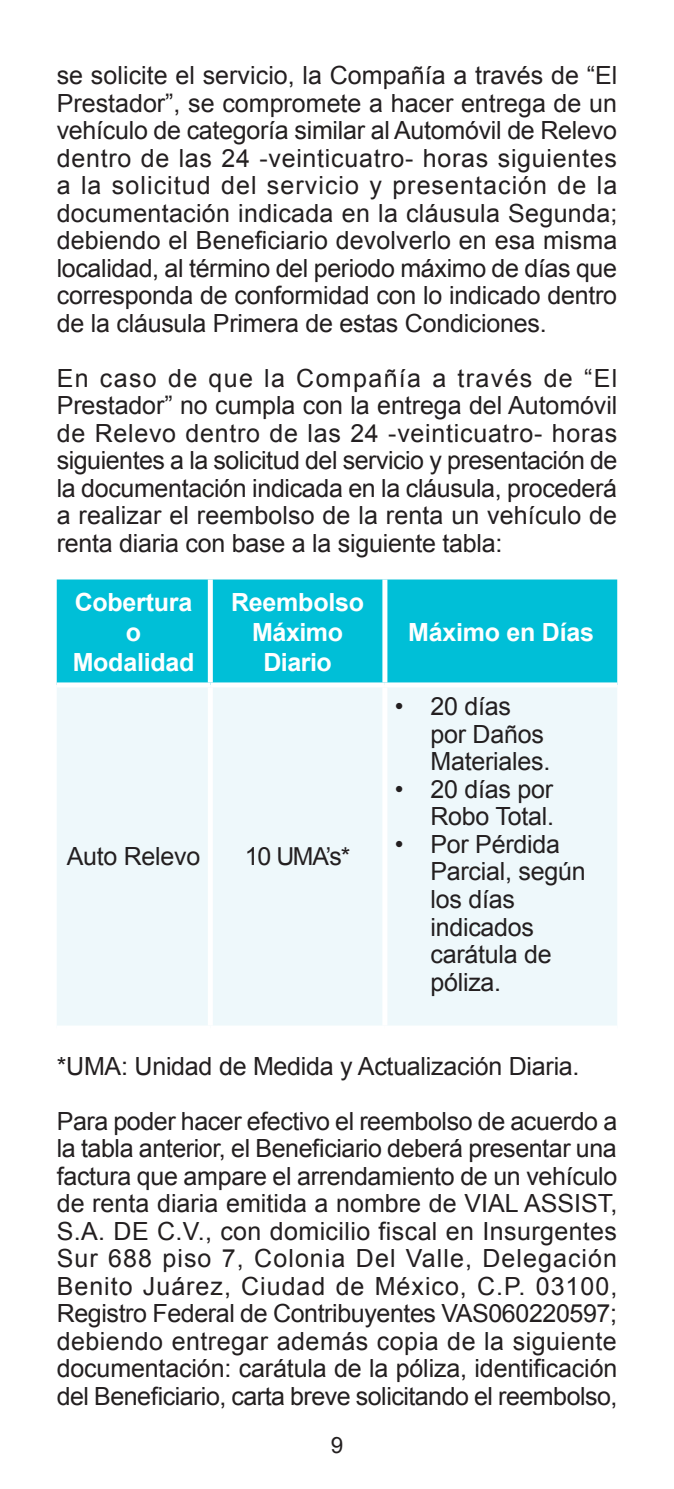
<style>
.page{position:relative;width:674px;height:1489px;background:#fff}
.page>*{position:absolute;margin:0;border:0;box-sizing:border-box;transform-origin:0 0}
.H_J_Corrido{font:25px/27.5px "Arial";letter-spacing:-.01em;color:#231f20;text-align:justify}
.Inciso_tabulado_0_5{font:25px/27.5px "Arial";letter-spacing:-.01em;color:#231f20}
.TEXTO_PARRAFO_ALINEA{font:700 25px/30px "Arial";letter-spacing:-.01em;color:#fff;text-align:center}
.TEXTO_PARRAFO_ALINEA-2{font:25px "Arial";letter-spacing:-.01em;color:#231f20}
.TEXTO_PARRAFO_ALINEA-3{font:24.75px "Arial";color:#231f20}
.t1{font:22.5px "Arial";color:#231f20}
.s1{font-size:25px}
</style>
<div class="page">
<div style="left:57px;top:579px;width:560px;height:103px;background:#00bfd7"></div>
<div style="left:57px;top:688px;width:560px;height:337px;background:#eef8fb"></div>
<div style="left:208px;top:579px;width:5px;height:103px;background:#fff"></div>
<div style="left:382px;top:579px;width:5px;height:103px;background:#fff"></div>
<div style="left:208px;top:687px;width:5px;height:338px;background:#fff"></div>
<div style="left:382px;top:687px;width:5px;height:338px;background:#fff"></div>
<p class="H_J_Corrido" style="left:57px;top:62px;width:562px">se solicite el servicio, la Compañía a través de “El Prestador”, se compromete a hacer entrega de un vehículo de categoría similar al Automóvil de Relevo dentro de las 24 -veinticuatro- horas siguientes a la solicitud del servicio y presentación de la documentación indicada en la cláusula Segunda; debiendo el Beneficiario devolverlo en esa misma localidad, al término del periodo máximo de días que corresponda de conformidad con lo indicado dentro de la cláusula Primera de estas Condiciones.</p>
<p class="H_J_Corrido" style="left:57px;top:364px;width:562px">En caso de que la Compañía a través de “El Prestador” no cumpla con la entrega del Automóvil de Relevo dentro de las 24 -veinticuatro- horas siguientes a la solicitud del servicio y presentación de la documentación indicada en la cláusula, procederá a realizar el reembolso de la renta un vehículo de renta diaria con base a la siguiente tabla:</p>
<p class="TEXTO_PARRAFO_ALINEA" style="left:73px;top:588px;width:123px">Cobertura o<br>Modalidad</p>
<p class="TEXTO_PARRAFO_ALINEA" style="left:231px;top:588px;width:134px">Reembolso<br>Máximo<br>Diario</p>
<p class="TEXTO_PARRAFO_ALINEA" style="left:408px;top:618px;width:187px">Máximo en Días</p>
<p class="TEXTO_PARRAFO_ALINEA-2" style="left:67px;top:840px;width:135px">Auto Relevo</p>
<p class="TEXTO_PARRAFO_ALINEA-3" style="left:245px;top:840px;width:107px"><span class="s1">10</span> UMA’s*</p>
<p class="Inciso_tabulado_0_5" style="left:430px;top:693px;width:121px;text-indent:-35px">• 20 días por Daños<br>Materiales.</p>
<p class="Inciso_tabulado_0_5" style="left:394px;top:775px;width:160px;text-align:right">• 20 días por<br>Robo Total.</p>
<p class="Inciso_tabulado_0_5" style="left:430px;top:830px;width:157px;text-indent:-35px">• Por Pérdida<br>Parcial, según los días indicados carátula de póliza.</p>
<p class="H_J_Corrido" style="left:57px;top:1052px;width:524px">*UMA: Unidad de Medida y Actualización Diaria.</p>
<p class="H_J_Corrido" style="left:57px;top:1107px;width:562px">Para poder hacer efectivo el reembolso de acuerdo a la tabla anterior, el Beneficiario deberá presentar una factura que ampare el arrendamiento de un vehículo de renta diaria emitida a nombre de VIAL ASSIST, S.A. DE C.V., con domicilio fiscal en Insurgentes Sur 688 piso 7, Colonia Del Valle, Delegación Benito Juárez, Ciudad de México, C.P. 03100, Registro Federal de Contribuyentes VAS060220597; debiendo entregar además copia de la siguiente documentación: carátula de la póliza, identificación del Beneficiario, carta breve solicitando el reembolso,</p>
<p class="t1" style="left:330px;top:1430px;width:14px">9</p>
</div>
